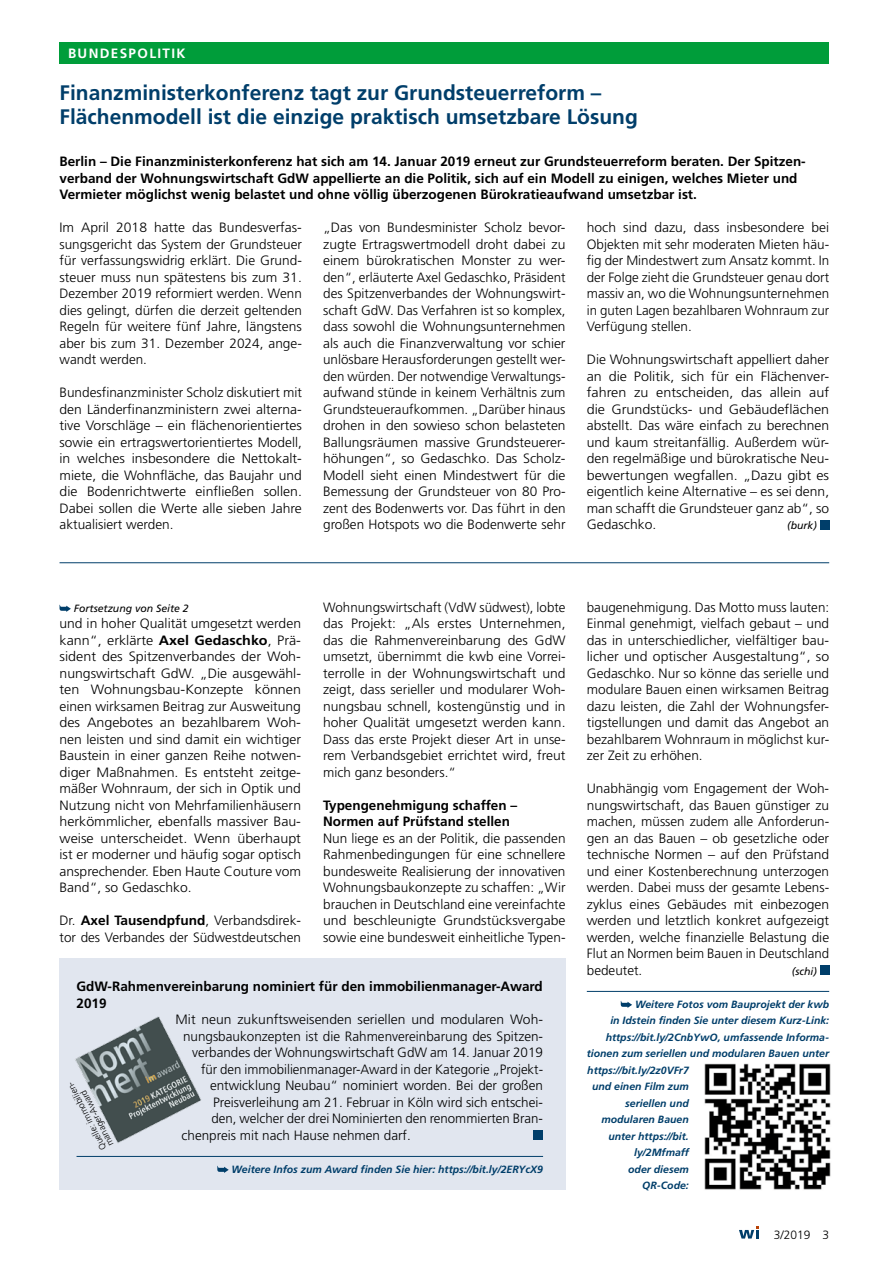
<style>
.page{position:relative;width:893px;height:1263px;background:#fff}
.page>*{position:absolute;margin:0;border:0;box-sizing:border-box;transform-origin:0 0}
.t1{font:700 21px/24px "Frutiger";color:#003e6a}
.t2{font:300 13.5px/16.5px "Frutiger";color:#000;text-align:justify}
.t3{font:700 13.5px/16.5px "Frutiger";color:#000}
.t4{font:700 13.5px "Frutiger";letter-spacing:.1em;color:#fff}
.t5{font:300 12px "Frutiger";color:#000}
.t6{font:italic 700 10.5px "Frutiger";color:#003e6a}
.t7{font:italic 10.5px "Frutiger";color:#000}
.t8{font:300 9px/8.2px "Frutiger";color:#000}
.s1{font-weight:700}
</style>
<div class="page">
<div style="left:60px;top:43px;width:769px;height:21px;background:#009d3a"></div>
<hr style="left:60px;top:562px;width:769px;height:1px;background:#003e6a">
<div style="left:820px;top:520px;width:9px;height:9px;background:#003e6a"></div>
<hr style="left:587px;top:991px;width:242px;height:1px;background:#003e6a">
<div style="left:820px;top:965px;width:9px;height:10px;background:#003e6a"></div>
<svg style="left:621px;top:1001px;width:11px;height:7px"></svg>
<svg style="left:60px;top:605px;width:11px;height:7px"></svg>
<div style="left:60px;top:958px;width:506px;height:231px;background:#e1e6ef"></div>
<hr style="left:77px;top:1156px;width:466px;height:1px;background:#003e6a">
<div style="left:534px;top:1130px;width:9px;height:10px;background:#003e6a"></div>
<svg style="left:217px;top:1166px;width:12px;height:7px"></svg>
<img style="left:704px;top:1063px;width:127px;height:127px">
<img style="left:75px;top:1016px;width:126px;height:127px">
<svg style="left:739px;top:1226px;width:20px;height:12px"></svg>
<p class="t4" style="left:68px;top:46px;width:119px">BUNDESPOLITIK</p>
<h1 class="t1" style="left:60px;top:81px;width:580px">Finanzministerkonferenz tagt zur Grundsteuerreform –<br>Flächenmodell ist die einzige praktisch umsetzbare Lösung</h1>
<p class="t3" style="left:60px;top:153px;width:747px">Berlin – Die Finanzministerkonferenz hat sich am 14. Januar 2019 erneut zur Grundsteuerreform beraten. Der Spitzen&shy;verband der Wohnungswirtschaft GdW appellierte an die Politik, sich auf ein Modell zu einigen, welches Mieter und<br>Vermieter möglichst wenig belastet und ohne völlig überzogenen Bürokratieaufwand umsetzbar ist.</p>
<p class="t2" style="left:60px;top:220px;width:244px">Im April 2018 hatte das Bundesverfas&shy;sungsgericht das System der Grundsteuer für verfassungswidrig erklärt. Die Grund&shy;steuer muss nun spätestens bis zum 31.<br>Dezember 2019 reformiert werden. Wenn dies gelingt, dürfen die derzeit geltenden Regeln für weitere fünf Jahre, längstens aber bis zum 31. Dezember 2024, ange&shy;wandt werden.</p>
<p class="t2" style="left:60px;top:385px;width:244px">Bundesfinanzminister Scholz diskutiert mit den Länderfinanzministern zwei alterna&shy;tive Vorschläge – ein flächenorientiertes sowie ein ertragswertorientiertes Modell, in welches insbesondere die Nettokalt&shy;miete, die Wohnfläche, das Baujahr und die Bodenrichtwerte einfließen sollen.<br>Dabei sollen die Werte alle sieben Jahre aktualisiert werden.</p>
<p class="t2" style="left:323px;top:220px;width:244px">„Das von Bundesminister Scholz bevor&shy;zugte Ertragswertmodell droht dabei zu einem bürokratischen Monster zu wer&shy;den“, erläuterte Axel Gedaschko, Präsident des Spitzenverbandes der Wohnungswirt&shy;schaft GdW. Das Verfahren ist so komplex, dass sowohl die Wohnungsunternehmen als auch die Finanzverwaltung vor schier unlösbare Herausforderungen gestellt wer&shy;den würden. Der notwendige Verwaltungs&shy;aufwand stünde in keinem Verhältnis zum Grundsteueraufkommen. „Darüber hinaus drohen in den sowieso schon belasteten Ballungsräumen massive Grundsteuerer&shy;höhungen“, so Gedaschko. Das Scholz-Modell sieht einen Mindestwert für die Bemessung der Grundsteuer von 80 Pro&shy;zent des Bodenwerts vor. Das führt in den großen Hotspots wo die Bodenwerte sehr</p>
<p class="t2" style="left:587px;top:220px;width:244px">hoch sind dazu, dass insbesondere bei Objekten mit sehr moderaten Mieten häu&shy;fig der Mindestwert zum Ansatz kommt. In der Folge zieht die Grundsteuer genau dort massiv an, wo die Wohnungsunternehmen in guten Lagen bezahlbaren Wohnraum zur Verfügung stellen.</p>
<p class="t2" style="left:587px;top:352px;width:244px">Die Wohnungswirtschaft appelliert daher an die Politik, sich für ein Flächenver&shy;fahren zu entscheiden, das allein auf die Grundstücks- und Gebäudeflächen abstellt. Das wäre einfach zu berechnen und kaum streitanfällig. Außerdem wür&shy;den regelmäßige und bürokratische Neu&shy;bewertungen wegfallen. „Dazu gibt es eigentlich keine Alternative – es sei denn, man schafft die Grundsteuer ganz ab“, so Gedaschko.</p>
<p class="t7" style="left:787px;top:520px;width:31px">(burk)</p>
<p class="t7" style="left:74px;top:602px;width:116px">Fortsetzung von Seite 2</p>
<p class="t2" style="left:60px;top:616px;width:243px">und in hoher Qualität umgesetzt werden kann“, erklärte <span class="s1">Axel Gedaschko</span>, Prä&shy;sident des Spitzenverbandes der Woh&shy;nungswirtschaft GdW. „Die ausgewähl&shy;ten Wohnungsbau-Konzepte können einen wirksamen Beitrag zur Ausweitung des Angebotes an bezahlbarem Woh&shy;nen leisten und sind damit ein wichtiger Baustein in einer ganzen Reihe notwen&shy;diger Maßnahmen. Es entsteht zeitge&shy;mäßer Wohnraum, der sich in Optik und Nutzung nicht von Mehrfamilienhäusern herkömmlicher, ebenfalls massiver Bau&shy;weise unterscheidet. Wenn überhaupt ist er moderner und häufig sogar optisch ansprechender. Eben Haute Couture vom Band“, so Gedaschko.</p>
<p class="t2" style="left:60px;top:913px;width:243px">Dr. <span class="s1">Axel Tausendpfund</span>, Verbandsdirek&shy;tor des Verbandes der Südwestdeutschen</p>
<p class="t2" style="left:323px;top:599px;width:244px">Wohnungswirtschaft (VdW südwest), lobte das Projekt: „Als erstes Unternehmen, das die Rahmenvereinbarung des GdW umsetzt, übernimmt die kwb eine Vorrei&shy;terrolle in der Wohnungswirtschaft und zeigt, dass serieller und modularer Woh&shy;nungsbau schnell, kostengünstig und in hoher Qualität umgesetzt werden kann.<br>Dass das erste Projekt dieser Art in unse&shy;rem Verbandsgebiet errichtet wird, freut mich ganz besonders.“</p>
<p class="t3" style="left:323px;top:797px;width:196px">Typengenehmigung schaffen –<br>Normen auf Prüfstand stellen</p>
<p class="t2" style="left:323px;top:830px;width:244px">Nun liege es an der Politik, die passenden Rahmenbedingungen für eine schnellere bundesweite Realisierung der innovativen Wohnungsbaukonzepte zu schaffen: „Wir brauchen in Deutschland eine vereinfachte und beschleunigte Grundstücksvergabe sowie eine bundesweit einheitliche Typen-</p>
<p class="t3" style="left:77px;top:978px;width:468px">GdW-Rahmenvereinbarung nominiert für den immobilienmanager-Award<br>2019</p>
<p class="t2" style="left:176px;top:1012px;width:369px">Mit neun zukunftsweisenden seriellen und modularen Woh-</p>
<p class="t2" style="left:183px;top:1028px;width:362px">nungsbaukonzepten ist die Rahmenvereinbarung des Spitzen-</p>
<p class="t2" style="left:192px;top:1045px;width:352px">verbandes der Wohnungswirtschaft GdW am 14. Januar 2019</p>
<p class="t2" style="left:201px;top:1061px;width:344px">für den immobilienmanager-Award in der Kategorie „Projekt-</p>
<p class="t2" style="left:210px;top:1078px;width:334px">entwicklung Neubau“ nominiert worden. Bei der großen</p>
<p class="t2" style="left:213px;top:1094px;width:331px">Preisverleihung am 21. Februar in Köln wird sich entschei-</p>
<p class="t2" style="left:212px;top:1111px;width:333px">den, welcher der drei Nominierten den renommierten Bran-</p>
<p class="t2" style="left:182px;top:1127px;width:231px">chenpreis mit nach Hause nehmen darf.</p>
<p class="t6" style="left:232px;top:1163px;width:313px">Weitere Infos zum Award finden Sie hier: https://bit.ly/2ERYcX9</p>
<p class="t8" style="left:100px;top:1151px;width:78px;rotate:-117deg">Quelle: immobilien&shy;manager-Award</p>
<p class="t2" style="left:587px;top:599px;width:244px">baugenehmigung. Das Motto muss lauten:<br>Einmal genehmigt, vielfach gebaut – und das in unterschiedlicher, vielfältiger bau&shy;licher und optischer Ausgestaltung“, so Gedaschko. Nur so könne das serielle und modulare Bauen einen wirksamen Beitrag dazu leisten, die Zahl der Wohnungsfer&shy;tigstellungen und damit das Angebot an bezahlbarem Wohnraum in möglichst kur&shy;zer Zeit zu erhöhen.</p>
<p class="t2" style="left:587px;top:781px;width:244px">Unabhängig vom Engagement der Woh&shy;nungswirtschaft, das Bauen günstiger zu machen, müssen zudem alle Anforderun&shy;gen an das Bauen – ob gesetzliche oder technische Normen – auf den Prüfstand und einer Kostenberechnung unterzogen werden. Dabei muss der gesamte Lebens&shy;zyklus eines Gebäudes mit einbezogen werden und letztlich konkret aufgezeigt werden, welche finanzielle Belastung die Flut an Normen beim Bauen in Deutschland bedeutet.</p>
<p class="t7" style="left:792px;top:965px;width:27px">(schi)</p>
<p class="t6" style="left:635px;top:998px;width:196px">Weitere Fotos vom Bauprojekt der kwb</p>
<p class="t6" style="left:610px;top:1014px;width:220px">in Idstein finden Sie unter diesem Kurz-Link:</p>
<p class="t6" style="left:606px;top:1031px;width:224px">https://bit.ly/2CnbYwO, umfassende Informa-</p>
<p class="t6" style="left:587px;top:1047px;width:244px">tionen zum seriellen und modularen Bauen unter</p>
<p class="t6" style="left:587px;top:1064px;width:103px">https://bit.ly/2z0VFr7</p>
<p class="t6" style="left:592px;top:1080px;width:98px">und einen Film zum</p>
<p class="t6" style="left:625px;top:1097px;width:65px">seriellen und</p>
<p class="t6" style="left:601px;top:1113px;width:89px">modularen Bauen</p>
<p class="t6" style="left:608px;top:1130px;width:82px">unter https://bit.</p>
<p class="t6" style="left:634px;top:1146px;width:56px">ly/2Mfmaff</p>
<p class="t6" style="left:628px;top:1163px;width:62px">oder diesem</p>
<p class="t6" style="left:642px;top:1179px;width:48px">QR-Code:</p>
<p class="t5" style="left:774px;top:1227px;width:57px">3/2019 3</p>
</div>
